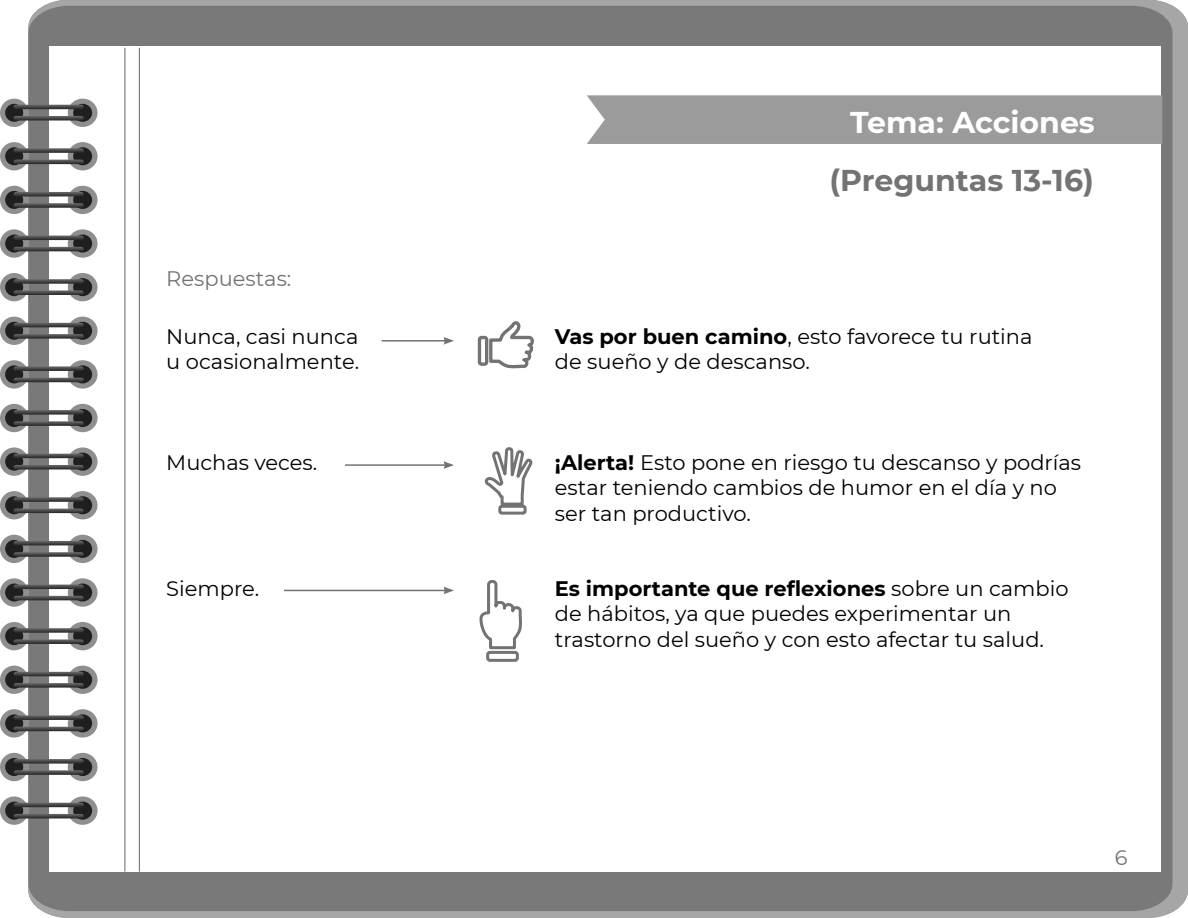
<style>
.page{position:relative;width:1188px;height:918px;background:#fff}
.page>*{position:absolute;margin:0;border:0;box-sizing:border-box;transform-origin:0 0}
.Tema{font:700 30px "Montserrat";color:#737373}
.Tema-2{font:700 30px "Montserrat";color:#fff}
.Texto_gral{font:21px/25.2px "Montserrat";color:#000}
.Texto_gral-2{font:21px "Montserrat";color:#737373}
.s1{font-weight:700}
</style>
<div class="page">
<div style="left:42px;top:0;width:1146px;height:918px;background:#a6a6a6"></div>
<div style="left:28px;top:6px;width:1145px;height:905px;background:#797979"></div>
<div style="left:49px;top:46px;width:1112px;height:826px;background:#fff"></div>
<div style="left:0;top:99px;width:28px;height:28px;background:#8f8f8f;border-radius:50%"></div>
<div style="left:5px;top:104px;width:18px;height:18px;background:#1f1f1f;border-radius:50%"></div>
<div style="left:0;top:142px;width:28px;height:28px;background:#8f8f8f;border-radius:50%"></div>
<div style="left:5px;top:147px;width:18px;height:18px;background:#1f1f1f;border-radius:50%"></div>
<div style="left:0;top:186px;width:28px;height:28px;background:#8f8f8f;border-radius:50%"></div>
<div style="left:5px;top:191px;width:18px;height:18px;background:#1f1f1f;border-radius:50%"></div>
<svg style="left:0;top:229px;width:28px;height:29px"></svg>
<div style="left:5px;top:235px;width:18px;height:18px;background:#1f1f1f;border-radius:50%"></div>
<div style="left:0;top:273px;width:28px;height:28px;background:#8f8f8f;border-radius:50%"></div>
<div style="left:5px;top:278px;width:18px;height:18px;background:#1f1f1f;border-radius:50%"></div>
<div style="left:0;top:317px;width:28px;height:28px;background:#8f8f8f;border-radius:50%"></div>
<div style="left:5px;top:322px;width:18px;height:18px;background:#1f1f1f;border-radius:50%"></div>
<div style="left:0;top:360px;width:28px;height:29px;background:#8f8f8f;border-radius:50%"></div>
<div style="left:5px;top:365px;width:18px;height:18px;background:#1f1f1f;border-radius:50%"></div>
<div style="left:0;top:404px;width:28px;height:28px;background:#8f8f8f;border-radius:50%"></div>
<div style="left:5px;top:409px;width:18px;height:18px;background:#1f1f1f;border-radius:50%"></div>
<svg style="left:0;top:447px;width:28px;height:29px"></svg>
<div style="left:5px;top:453px;width:18px;height:18px;background:#1f1f1f;border-radius:50%"></div>
<div style="left:0;top:491px;width:28px;height:28px;background:#8f8f8f;border-radius:50%"></div>
<div style="left:5px;top:496px;width:18px;height:18px;background:#1f1f1f;border-radius:50%"></div>
<div style="left:0;top:535px;width:28px;height:28px;background:#8f8f8f;border-radius:50%"></div>
<div style="left:5px;top:540px;width:18px;height:18px;background:#1f1f1f;border-radius:50%"></div>
<svg style="left:0;top:578px;width:28px;height:29px"></svg>
<div style="left:5px;top:584px;width:18px;height:18px;background:#1f1f1f;border-radius:50%"></div>
<div style="left:0;top:622px;width:28px;height:28px;background:#8f8f8f;border-radius:50%"></div>
<div style="left:5px;top:627px;width:18px;height:18px;background:#1f1f1f;border-radius:50%"></div>
<div style="left:0;top:666px;width:28px;height:28px;background:#8f8f8f;border-radius:50%"></div>
<div style="left:5px;top:671px;width:18px;height:18px;background:#1f1f1f;border-radius:50%"></div>
<div style="left:0;top:709px;width:28px;height:29px;background:#8f8f8f;border-radius:50%"></div>
<div style="left:5px;top:714px;width:18px;height:18px;background:#1f1f1f;border-radius:50%"></div>
<div style="left:0;top:753px;width:28px;height:28px;background:#8f8f8f;border-radius:50%"></div>
<div style="left:5px;top:758px;width:18px;height:18px;background:#1f1f1f;border-radius:50%"></div>
<svg style="left:0;top:796px;width:28px;height:29px"></svg>
<div style="left:5px;top:802px;width:18px;height:18px;background:#1f1f1f;border-radius:50%"></div>
<div style="left:68px;top:99px;width:30px;height:28px;background:#8f8f8f;border-radius:50%"></div>
<div style="left:73px;top:104px;width:19px;height:18px;background:#1f1f1f;border-radius:50%"></div>
<div style="left:68px;top:142px;width:30px;height:28px;background:#8f8f8f;border-radius:50%"></div>
<div style="left:73px;top:147px;width:19px;height:18px;background:#1f1f1f;border-radius:50%"></div>
<div style="left:68px;top:186px;width:30px;height:28px;background:#8f8f8f;border-radius:50%"></div>
<div style="left:73px;top:191px;width:19px;height:18px;background:#1f1f1f;border-radius:50%"></div>
<svg style="left:68px;top:229px;width:30px;height:29px"></svg>
<div style="left:73px;top:235px;width:19px;height:18px;background:#1f1f1f;border-radius:50%"></div>
<div style="left:68px;top:273px;width:30px;height:28px;background:#8f8f8f;border-radius:50%"></div>
<div style="left:73px;top:278px;width:19px;height:18px;background:#1f1f1f;border-radius:50%"></div>
<div style="left:68px;top:317px;width:30px;height:28px;background:#8f8f8f;border-radius:50%"></div>
<div style="left:73px;top:322px;width:19px;height:18px;background:#1f1f1f;border-radius:50%"></div>
<svg style="left:68px;top:360px;width:30px;height:29px"></svg>
<div style="left:73px;top:365px;width:19px;height:18px;background:#1f1f1f;border-radius:50%"></div>
<div style="left:68px;top:404px;width:30px;height:28px;background:#8f8f8f;border-radius:50%"></div>
<div style="left:73px;top:409px;width:19px;height:18px;background:#1f1f1f;border-radius:50%"></div>
<svg style="left:68px;top:447px;width:30px;height:29px"></svg>
<div style="left:73px;top:453px;width:19px;height:18px;background:#1f1f1f;border-radius:50%"></div>
<div style="left:68px;top:491px;width:30px;height:28px;background:#8f8f8f;border-radius:50%"></div>
<div style="left:73px;top:496px;width:19px;height:18px;background:#1f1f1f;border-radius:50%"></div>
<div style="left:68px;top:535px;width:30px;height:28px;background:#8f8f8f;border-radius:50%"></div>
<div style="left:73px;top:540px;width:19px;height:18px;background:#1f1f1f;border-radius:50%"></div>
<svg style="left:68px;top:578px;width:30px;height:29px"></svg>
<div style="left:73px;top:584px;width:19px;height:18px;background:#1f1f1f;border-radius:50%"></div>
<div style="left:68px;top:622px;width:30px;height:28px;background:#8f8f8f;border-radius:50%"></div>
<div style="left:73px;top:627px;width:19px;height:18px;background:#1f1f1f;border-radius:50%"></div>
<div style="left:68px;top:666px;width:30px;height:28px;background:#8f8f8f;border-radius:50%"></div>
<div style="left:73px;top:671px;width:19px;height:18px;background:#1f1f1f;border-radius:50%"></div>
<svg style="left:68px;top:709px;width:30px;height:29px"></svg>
<div style="left:73px;top:714px;width:19px;height:18px;background:#1f1f1f;border-radius:50%"></div>
<div style="left:68px;top:753px;width:30px;height:28px;background:#8f8f8f;border-radius:50%"></div>
<div style="left:73px;top:758px;width:19px;height:18px;background:#1f1f1f;border-radius:50%"></div>
<svg style="left:68px;top:796px;width:30px;height:29px"></svg>
<div style="left:73px;top:802px;width:19px;height:18px;background:#1f1f1f;border-radius:50%"></div>
<svg style="left:14px;top:105px;width:70px;height:4px"></svg>
<svg style="left:14px;top:116px;width:70px;height:4px"></svg>
<svg style="left:14px;top:148px;width:70px;height:5px"></svg>
<svg style="left:14px;top:160px;width:70px;height:4px"></svg>
<svg style="left:14px;top:192px;width:70px;height:4px"></svg>
<svg style="left:14px;top:203px;width:70px;height:5px"></svg>
<svg style="left:14px;top:236px;width:70px;height:4px"></svg>
<svg style="left:14px;top:247px;width:70px;height:4px"></svg>
<svg style="left:14px;top:279px;width:70px;height:5px"></svg>
<svg style="left:14px;top:290px;width:70px;height:5px"></svg>
<svg style="left:14px;top:323px;width:70px;height:4px"></svg>
<svg style="left:14px;top:334px;width:70px;height:5px"></svg>
<svg style="left:14px;top:366px;width:70px;height:5px"></svg>
<svg style="left:14px;top:378px;width:70px;height:4px"></svg>
<svg style="left:14px;top:410px;width:70px;height:5px"></svg>
<svg style="left:14px;top:421px;width:70px;height:5px"></svg>
<svg style="left:14px;top:454px;width:70px;height:4px"></svg>
<svg style="left:14px;top:465px;width:70px;height:4px"></svg>
<svg style="left:14px;top:497px;width:70px;height:5px"></svg>
<svg style="left:14px;top:509px;width:70px;height:4px"></svg>
<svg style="left:14px;top:541px;width:70px;height:4px"></svg>
<svg style="left:14px;top:552px;width:70px;height:5px"></svg>
<svg style="left:14px;top:585px;width:70px;height:4px"></svg>
<svg style="left:14px;top:596px;width:70px;height:4px"></svg>
<svg style="left:14px;top:628px;width:70px;height:5px"></svg>
<svg style="left:14px;top:639px;width:70px;height:5px"></svg>
<svg style="left:14px;top:672px;width:70px;height:4px"></svg>
<svg style="left:14px;top:683px;width:70px;height:5px"></svg>
<svg style="left:14px;top:715px;width:70px;height:5px"></svg>
<svg style="left:14px;top:727px;width:70px;height:4px"></svg>
<svg style="left:14px;top:759px;width:70px;height:5px"></svg>
<svg style="left:14px;top:770px;width:70px;height:5px"></svg>
<svg style="left:14px;top:803px;width:70px;height:4px"></svg>
<svg style="left:14px;top:814px;width:70px;height:4px"></svg>
<hr style="left:124px;top:48px;width:1px;height:824px;background:#686868">
<hr style="left:139px;top:48px;width:1px;height:824px;background:#686868">
<hr style="left:382px;top:340px;width:64px;height:2px;background:#737373">
<svg style="left:444px;top:337px;width:10px;height:8px"></svg>
<hr style="left:345px;top:464px;width:101px;height:2px;background:#737373">
<svg style="left:444px;top:461px;width:10px;height:8px"></svg>
<hr style="left:284px;top:590px;width:162px;height:1px;background:#737373">
<svg style="left:444px;top:587px;width:10px;height:7px"></svg>
<svg style="left:479px;top:580px;width:43px;height:82px"></svg>
<svg style="left:477px;top:321px;width:57px;height:48px"></svg>
<svg style="left:485px;top:447px;width:48px;height:68px"></svg>
<div style="left:587px;top:95px;width:575px;height:49px;background:#9b9b9b"></div>
<p class="Tema-2" style="left:850px;top:101px;width:246px">Tema: Acciones</p>
<p class="Tema" style="left:829px;top:159px;width:266px">(Preguntas 13-16)</p>
<p class="Texto_gral-2" style="left:166px;top:264px;width:127px">Respuestas:</p>
<p class="Texto_gral" style="left:166px;top:323px;width:194px">Nunca, casi nunca</p>
<p class="Texto_gral" style="left:166px;top:349px;width:194px">u ocasionalmente.</p>
<p class="Texto_gral" style="left:555px;top:323px;width:479px"><span class="s1">Vas por buen camino</span>, esto favorece tu rutina de sueño y de descanso.</p>
<p class="Texto_gral" style="left:166px;top:449px;width:153px">Muchas veces.</p>
<p class="Texto_gral" style="left:555px;top:449px;width:528px"><span class="s1">¡Alerta!</span> Esto pone en riesgo tu descanso y podrías estar teniendo cambios de humor en el día y no ser tan productivo.</p>
<p class="Texto_gral" style="left:166px;top:575px;width:95px">Siempre.</p>
<p class="Texto_gral" style="left:555px;top:575px;width:515px"><span class="s1">Es importante que reflexiones</span> sobre un cambio de hábitos, ya que puedes experimentar un trastorno del sueño y con esto afectar tu salud.</p>
<p class="Texto_gral-2" style="left:1115px;top:843px;width:14px">6</p>
</div>
